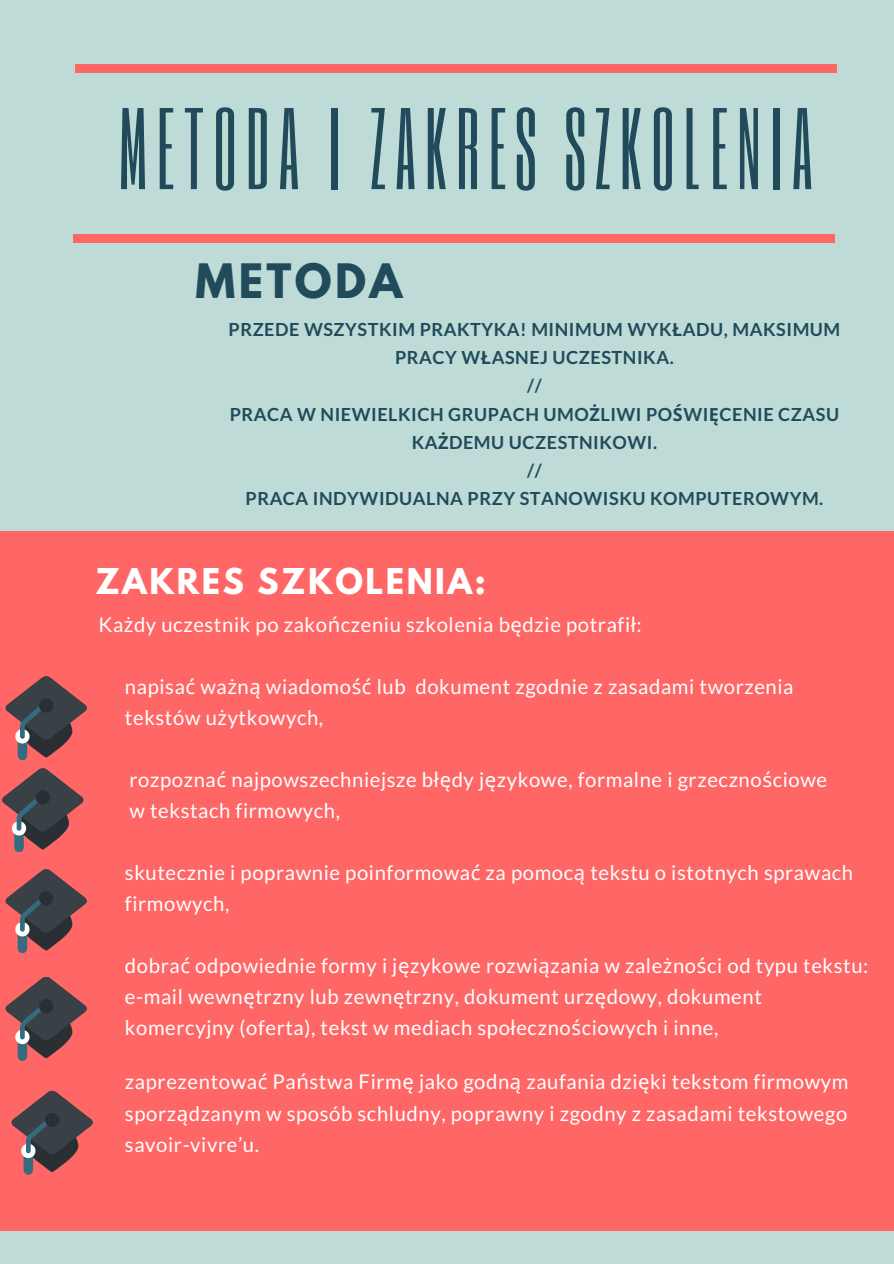
<style>
.page{position:relative;width:894px;height:1264px;background:#fff}
.page>*{position:absolute;margin:0;border:0;box-sizing:border-box;transform-origin:0 0}
.t1{font:96.15px "Six Caps";letter-spacing:.09em;color:#214b5b}
.t2{font:700 42px "League Spartan";letter-spacing:.08em;color:#214b5b}
.t3{font:700 31.5px "League Spartan";letter-spacing:.08em;color:#fff}
.t4{font:20.25px/31px "Lato";letter-spacing:.03em;color:#fff}
.t5{font:700 18px/28.2px "Lato";letter-spacing:.03em;color:#214b5b;text-align:center}
.s1{font-family:"Noto Sans"}
</style>
<div class="page">
<div style="left:0;top:0;width:893px;height:1263px;background:#bedbd7"></div>
<div style="left:75px;top:65px;width:761px;height:7px;background:#ff6767"></div>
<div style="left:0;top:532px;width:893px;height:698px;background:#ff6767"></div>
<div style="left:73px;top:234px;width:762px;height:8px;background:#ff6767"></div>
<svg style="left:5px;top:676px;width:82px;height:84px"></svg>
<svg style="left:2px;top:768px;width:82px;height:84px"></svg>
<svg style="left:5px;top:869px;width:82px;height:84px"></svg>
<svg style="left:5px;top:977px;width:82px;height:83px"></svg>
<svg style="left:11px;top:1090px;width:82px;height:84px"></svg>
<h1 class="t1" style="left:118px;top:83px;width:696px">METODA I ZAKRES SZKOLENIA</h1>
<h2 class="t2" style="left:195px;top:260px;width:208px">METODA</h2>
<p class="t5" style="left:228px;top:315px;width:613px">PRZEDE WSZYSTKIM PRAKTYKA! MINIMUM WYK<span class="s1">Ł</span>ADU, MAKSIMUM<br>PRACY W<span class="s1">Ł</span>ASNEJ UCZESTNIKA.<br>//<br>PRACA W NIEWIELKICH GRUPACH UMO<span class="s1">Ż</span>LIWI PO<span class="s1">Ś</span>WI<span class="s1">Ę</span>CENIE CZASU<br>KA<span class="s1">Ż</span>DEMU UCZESTNIKOWI.<br>//<br>PRACA INDYWIDUALNA PRZY STANOWISKU KOMPUTEROWYM.</p>
<h3 class="t3" style="left:95px;top:565px;width:392px">ZAKRES SZKOLENIA:</h3>
<p class="t4" style="left:99px;top:608px;width:544px">Ka<span class="s1">ż</span>dy uczestnik po zako<span class="s1">ń</span>czeniu szkolenia b<span class="s1">ę</span>dzie potrafi<span class="s1">ł</span>:</p>
<p class="t4" style="left:125px;top:670px;width:670px">napisa<span class="s1">ć</span> wa<span class="s1">ż</span>n<span class="s1">ą</span> wiadomo<span class="s1">ść</span> lub dokument zgodnie z zasadami tworzenia tekstów u<span class="s1">ż</span>ytkowych,</p>
<p class="t4" style="left:129px;top:764px;width:699px">rozpozna<span class="s1">ć</span> najpowszechniejsze b<span class="s1">łę</span>dy j<span class="s1">ę</span>zykowe, formalne i grzeczno<span class="s1">ś</span>ciowe w tekstach firmowych,</p>
<p class="t4" style="left:125px;top:857px;width:729px">skutecznie i poprawnie poinformowa<span class="s1">ć</span> za pomoc<span class="s1">ą</span> tekstu o istotnych sprawach firmowych,</p>
<p class="t4" style="left:125px;top:950px;width:744px">dobra<span class="s1">ć</span> odpowiednie formy i j<span class="s1">ę</span>zykowe rozwi<span class="s1">ą</span>zania w zale<span class="s1">ż</span>no<span class="s1">ś</span>ci od typu tekstu: e-mail wewn<span class="s1">ę</span>trzny lub zewn<span class="s1">ę</span>trzny, dokument urz<span class="s1">ę</span>dowy, dokument komercyjny (oferta), tekst w mediach spo<span class="s1">ł</span>eczno<span class="s1">ś</span>ciowych i inne,</p>
<p class="t4" style="left:125px;top:1066px;width:724px;text-align:justify">zaprezentowa<span class="s1">ć</span> Pa<span class="s1">ń</span>stwa Firm<span class="s1">ę</span> jako godn<span class="s1">ą</span> zaufania dzi<span class="s1">ę</span>ki tekstom firmowym sporz<span class="s1">ą</span>dzanym w sposób schludny, poprawny i zgodny z zasadami tekstowego savoir-vivre’u.</p>
</div>
